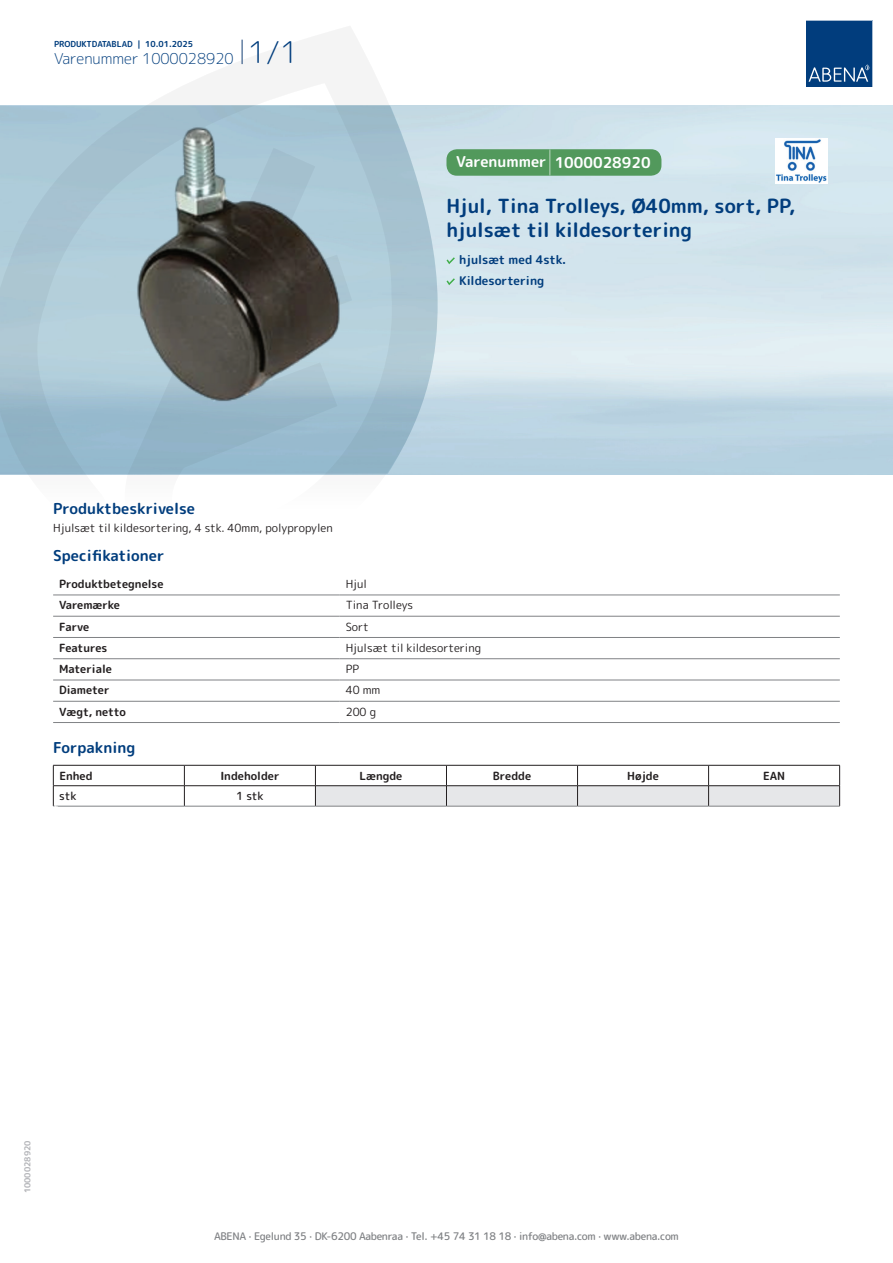
<style>
.page{position:relative;width:893px;height:1263px;background:#fff}
.page>*{position:absolute;margin:0;border:0;box-sizing:border-box;transform-origin:0 0}
.t1{font:700 19.5px/24px "Rounded Mplus 1 c";color:#013d7d}
.t2{font:700 15px "Rounded Mplus 1 c";color:#013d7d}
.t3{font:300 15px "Rounded Mplus 1 c";color:#013d7d}
.t4{font:700 15px "Rounded Mplus 1 c";color:#fff}
.t5{font:700 12px/21px "Rounded Mplus 1 c";color:#013d7d}
.t6{font:11.25px "Rounded Mplus 1 c";color:#231f20}
.t7{font:700 11.25px "Rounded Mplus 1 c";color:#231f20}
.t8{font:500 11.25px "Rounded Mplus 1 c";letter-spacing:-.01em;color:#231f20}
.t9{font:500 10.5px "Rounded Mplus 1 c";letter-spacing:-.03em;color:#808285}
.t10{font:700 10.5px "Rounded Mplus 1 c";color:#fff}
.t11{font:700 8.25px "Rounded Mplus 1 c";color:#013d7d}
.t12{font:700 8.25px "Rounded Mplus 1 c";color:#b2b3b7}
.s1{font-size:30px}
.s2{font-size:25.5px}
</style>
<div class="page">
<svg style="left:0;top:26px;width:439px;height:569px"></svg>
<svg style="left:0;top:106px;width:438px;height:368px;background:#a5c3d2"></svg>
<svg style="left:242px;top:40px;width:1px;height:24px"></svg>
<svg style="left:806px;top:20px;width:67px;height:67px;background:#144b86"></svg>
<img style="left:137px;top:127px;width:204px;height:275px">
<hr style="left:53px;top:595px;width:287px;height:1px;background:#808285">
<hr style="left:340px;top:595px;width:500px;height:1px;background:#808285">
<hr style="left:53px;top:616px;width:287px;height:1px;background:#808285">
<hr style="left:340px;top:616px;width:500px;height:1px;background:#808285">
<hr style="left:53px;top:637px;width:287px;height:1px;background:#808285">
<hr style="left:340px;top:637px;width:500px;height:1px;background:#808285">
<hr style="left:53px;top:658px;width:287px;height:1px;background:#808285">
<hr style="left:340px;top:658px;width:500px;height:1px;background:#808285">
<hr style="left:53px;top:680px;width:287px;height:1px;background:#808285">
<hr style="left:340px;top:680px;width:500px;height:1px;background:#808285">
<hr style="left:53px;top:701px;width:287px;height:1px;background:#808285">
<hr style="left:340px;top:701px;width:500px;height:1px;background:#808285">
<hr style="left:53px;top:722px;width:287px;height:1px;background:#808285">
<hr style="left:340px;top:722px;width:500px;height:1px;background:#808285">
<hr style="left:53px;top:765px;width:131px;height:1px;background:#231f20">
<hr style="left:184px;top:765px;width:131px;height:1px;background:#231f20">
<hr style="left:53px;top:785px;width:131px;height:1px;background:#231f20">
<svg style="left:53px;top:765px;width:1px;height:41px"></svg>
<hr style="left:184px;top:785px;width:131px;height:1px;background:#231f20">
<svg style="left:184px;top:765px;width:1px;height:41px"></svg>
<svg style="left:315px;top:765px;width:525px;height:41px"></svg>
<hr style="left:53px;top:806px;width:131px;height:1px;background:#808285">
<hr style="left:184px;top:806px;width:131px;height:1px;background:#808285">
<hr style="left:315px;top:806px;width:131px;height:1px;background:#808285">
<hr style="left:446px;top:806px;width:131px;height:1px;background:#808285">
<hr style="left:577px;top:806px;width:132px;height:1px;background:#808285">
<hr style="left:709px;top:806px;width:131px;height:1px;background:#808285">
<svg style="left:446px;top:257px;width:9px;height:7px"></svg>
<svg style="left:446px;top:278px;width:9px;height:7px"></svg>
<div style="left:446px;top:149px;width:215px;height:27px;background:#52995c;border-radius:10px"></div>
<img style="left:775px;top:138px;width:52px;height:46px">
<p class="t11" style="left:54px;top:38px;width:141px">PRODUKTDATABLAD | 10.01.2025</p>
<h2 class="t3" style="left:54px;top:48px;width:246px">Varenummer 1000028920 <span class="s1">1/1</span></h2>
<h2 class="t4" style="left:456px;top:152px;width:196px">Varenummer <span class="s2">|</span> 1000028920</h2>
<h1 class="t1" style="left:446px;top:194px;width:350px">Hjul, Tina Trolleys, Ø40mm, sort, PP, hjulsæt til kildesortering</h1>
<p class="t5" style="left:459px;top:249px;width:108px">hjulsæt med 4stk.<br>Kildesortering</p>
<h2 class="t2" style="left:53px;top:498px;width:143px">Produktbeskrivelse</h2>
<p class="t6" style="left:53px;top:520px;width:281px">Hjulsæt til kildesortering, 4 stk. 40mm, polypropylen</p>
<h2 class="t2" style="left:53px;top:545px;width:113px">Specifikationer</h2>
<p class="t7" style="left:59px;top:576px;width:106px">Produktbetegnelse</p>
<p class="t6" style="left:346px;top:576px;width:23px">Hjul</p>
<p class="t7" style="left:59px;top:597px;width:62px">Varemærke</p>
<p class="t6" style="left:346px;top:597px;width:69px">Tina Trolleys</p>
<p class="t7" style="left:59px;top:618px;width:32px">Farve</p>
<p class="t6" style="left:346px;top:618px;width:25px">Sort</p>
<p class="t7" style="left:59px;top:640px;width:50px">Features</p>
<p class="t6" style="left:346px;top:640px;width:137px">Hjulsæt til kildesortering</p>
<p class="t7" style="left:59px;top:661px;width:54px">Materiale</p>
<p class="t6" style="left:346px;top:661px;width:15px">PP</p>
<p class="t7" style="left:59px;top:682px;width:52px">Diameter</p>
<p class="t6" style="left:346px;top:682px;width:36px">40 mm</p>
<p class="t7" style="left:59px;top:704px;width:68px">Vægt, netto</p>
<p class="t6" style="left:346px;top:704px;width:32px">200 g</p>
<h2 class="t2" style="left:53px;top:737px;width:84px">Forpakning</h2>
<p class="t7" style="left:59px;top:768px;width:35px">Enhed</p>
<p class="t7" style="left:220px;top:768px;width:61px">Indeholder</p>
<p class="t7" style="left:359px;top:768px;width:44px">Længde</p>
<p class="t7" style="left:493px;top:768px;width:40px">Bredde</p>
<p class="t7" style="left:627px;top:768px;width:33px">Højde</p>
<p class="t7" style="left:763px;top:768px;width:24px">EAN</p>
<p class="t8" style="left:59px;top:788px;width:19px">stk</p>
<p class="t8" style="left:236px;top:788px;width:29px">1 stk</p>
<p class="t10" style="left:53px;top:801px;width:7px">*</p>
<p class="t12" style="left:22px;top:1193px;width:54px;rotate:-90deg">1000028920</p>
<p class="t9" style="left:214px;top:1229px;width:466px">ABENA · Egelund 35 · DK-6200 Aabenraa · Tel. +45 74 31 18 18 · info@abena.com · www.abena.com</p>
</div>
